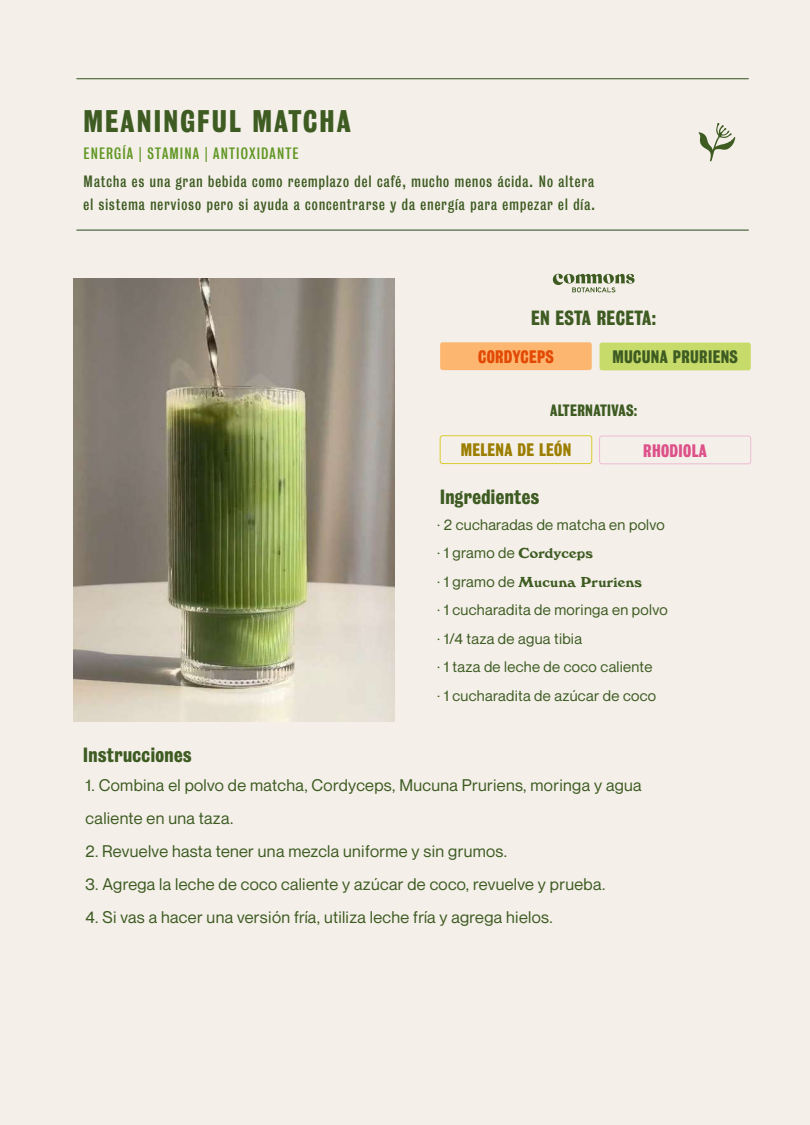
<style>
.page{position:relative;width:810px;height:1125px;background:#f4f0e9}
.page>*{position:absolute;margin:0;border:0;box-sizing:border-box;transform-origin:0 0}
.t1{font:700 28.5px "Bureau Grot";letter-spacing:.075em;color:#3e5b22}
.t2{font:700 18.75px "Bureau Grot";letter-spacing:.02em;color:#3e5b22}
.t3{font:16.5px/33px "Neue Montreal";letter-spacing:.02em;color:#3e5b22}
.t4{font:700 16.5px "Bureau Grot";letter-spacing:.02em;color:#3e5b22}
.t5{font:700 16.5px "Bureau Grot";letter-spacing:.02em;color:#9b7d00}
.t6{font:700 16.5px "Bureau Grot";letter-spacing:.02em;color:#e24905}
.t7{font:700 16.5px "Bureau Grot";letter-spacing:.02em;color:#dd5089}
.t8{font:15px/28.5px "Neue Montreal";letter-spacing:.02em;color:#3e5b22}
.t9{font:condensed 15px/22.5px "Bureau Grot";letter-spacing:.075em;color:#3e5b22}
.t10{font:condensed 15px "Bureau Grot";letter-spacing:.075em;color:#609623}
.t11{font:700 15px "Windsor D";letter-spacing:.02em;color:#3e5b22}
.t12{font:700 15px "Bureau Grot";letter-spacing:.02em;color:#3e5b22}
.s1{font-family:"Windsor D";font-weight:700}
.s2{font-family:"Neue Montreal";font-weight:400}
</style>
<div class="page">
<hr style="left:77px;top:78px;width:672px;height:1px;background:#3e5b22">
<hr style="left:77px;top:230px;width:672px;height:1px;background:#3e5b22">
<svg style="left:698px;top:123px;width:37px;height:39px"></svg>
<div style="left:440px;top:435px;width:152px;height:29px;border:1px solid #d8cb30;border-radius:3px"></div>
<div style="left:599px;top:436px;width:152px;height:28px;border:1px solid #efbbd5;border-radius:3px"></div>
<img style="left:73px;top:279px;width:322px;height:443px">
<div style="left:440px;top:342px;width:152px;height:28px;background:#fcb670;border-radius:3px"></div>
<div style="left:600px;top:343px;width:151px;height:27px;background:#c6db6a;border-radius:3px"></div>
<svg style="left:553px;top:274px;width:82px;height:18px"></svg>
<h1 class="t1" style="left:83px;top:104px;width:269px">MEANINGFUL MATCHA</h1>
<p class="t10" style="left:84px;top:145px;width:216px">ENERGÍA | STAMINA | ANTIOXIDANTE</p>
<p class="t9" style="left:84px;top:171px;width:513px">Matcha es una gran bebida como reemplazo del café, mucho menos ácida. No altera el sistema nervioso pero si ayuda a concentrarse y da energía para empezar el día.</p>
<p class="t2" style="left:531px;top:307px;width:127px">EN ESTA RECETA:</p>
<p class="t6" style="left:478px;top:347px;width:77px">CORDYCEPS</p>
<p class="t4" style="left:612px;top:347px;width:127px">MUCUNA PRURIENS</p>
<p class="t12" style="left:550px;top:402px;width:89px">ALTERNATIVAS:</p>
<p class="t5" style="left:461px;top:440px;width:112px">MELENA DE LEÓN</p>
<p class="t7" style="left:643px;top:441px;width:65px">RHODIOLA</p>
<p class="t2" style="left:440px;top:486px;width:101px">Ingredientes</p>
<p class="t2" style="left:83px;top:744px;width:110px">Instrucciones</p>
<p class="t8" style="left:437px;top:510px;width:229px">· 2 cucharadas de matcha en polvo · 1 gramo de <span class="s1">Cordyceps</span></p>
<p class="t11" style="left:437px;top:573px;width:206px"><span class="s2">· 1 gramo de</span> Mucuna Pruriens</p>
<p class="t8" style="left:437px;top:596px;width:232px">· 1 cucharadita de moringa en polvo · 1/4 taza de agua tibia<br>· 1 taza de leche de coco caliente<br>· 1 cucharadita de azúcar de coco</p>
<p class="t3" style="left:86px;top:768px;width:558px">1. Combina el polvo de matcha, Cordyceps, Mucuna Pruriens, moringa y agua caliente en una taza.</p>
<p class="t3" style="left:86px;top:834px;width:423px">2. Revuelve hasta tener una mezcla uniforme y sin grumos.</p>
<p class="t3" style="left:86px;top:867px;width:521px">3. Agrega la leche de coco caliente y azúcar de coco, revuelve y prueba.</p>
<p class="t3" style="left:86px;top:900px;width:469px">4. Si vas a hacer una versión fría, utiliza leche fría y agrega hielos.</p>
</div>
